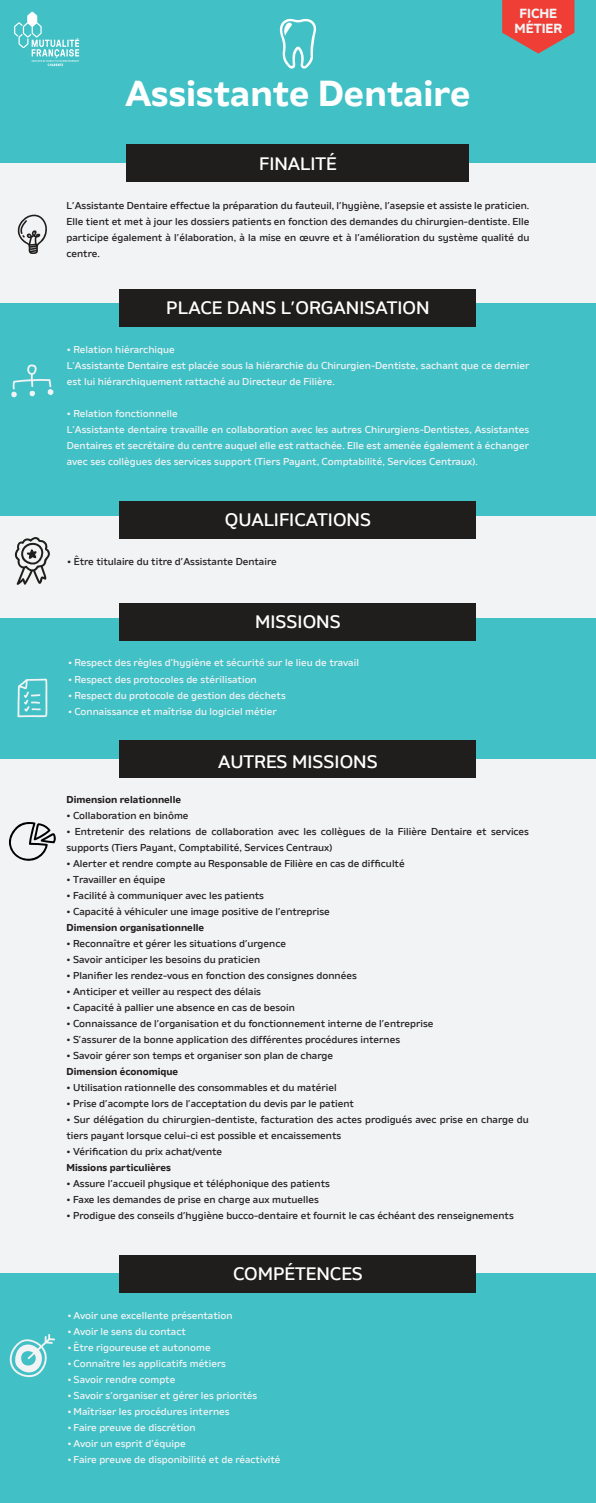
<style>
.page{position:relative;width:596px;height:1503px;background:#fff}
.page>*{position:absolute;margin:0;border:0;box-sizing:border-box;transform-origin:0 0}
.t1{font:36px "Amino Regular 13";color:#fff}
.t2{font:18px "Amino Regular 5";color:#fff}
.t3{font:13.2px/15px "Amino Regular 13";color:#f2f3f4;text-align:center}
.t4{font:10px/16px "Amino Regular 5";color:#231f20}
.t5{font:10px/16px "Amino Regular 5";color:#f2f3f4}
.t6{font:10px "Amino Regular 13";color:#231f20}
</style>
<div class="page">
<div style="left:0;top:0;width:595px;height:164px;background:#41c1c6"></div>
<div style="left:0;top:163px;width:595px;height:161px;background:#f2f3f4"></div>
<div style="left:126px;top:145px;width:343px;height:37px;background:#1f1e1c"></div>
<div style="left:0;top:303px;width:595px;height:265px;background:#41c1c6"></div>
<div style="left:120px;top:290px;width:356px;height:37px;background:#1f1e1c"></div>
<div style="left:0;top:516px;width:595px;height:109px;background:#f2f3f4"></div>
<div style="left:120px;top:501px;width:356px;height:37px;background:#1f1e1c"></div>
<div style="left:0;top:618px;width:595px;height:159px;background:#41c1c6"></div>
<div style="left:120px;top:603px;width:356px;height:37px;background:#1f1e1c"></div>
<div style="left:0;top:758px;width:595px;height:544px;background:#f2f3f4"></div>
<div style="left:120px;top:740px;width:356px;height:37px;background:#1f1e1c"></div>
<div style="left:0;top:1273px;width:595px;height:230px;background:#41c1c6"></div>
<div style="left:120px;top:1255px;width:356px;height:37px;background:#1f1e1c"></div>
<svg style="left:502px;top:0;width:72px;height:54px"></svg>
<svg style="left:17px;top:214px;width:30px;height:40px"></svg>
<svg style="left:11px;top:364px;width:42px;height:34px"></svg>
<svg style="left:17px;top:679px;width:30px;height:38px"></svg>
<svg style="left:15px;top:537px;width:35px;height:48px"></svg>
<svg style="left:9px;top:1334px;width:46px;height:44px"></svg>
<svg style="left:9px;top:822px;width:47px;height:39px"></svg>
<svg style="left:14px;top:12px;width:65px;height:54px"></svg>
<svg style="left:279px;top:18px;width:38px;height:51px"></svg>
<h1 class="t1" style="left:125px;top:70px;width:346px">Assistante Dentaire</h1>
<h3 class="t3" style="left:514px;top:5px;width:49px">FICHE<br>MÉTIER</h3>
<h2 class="t2" style="left:259px;top:153px;width:79px">FINALITÉ</h2>
<p class="t4" style="left:67px;top:197px;width:464px;text-align:justify">L’Assistante Dentaire effectue la préparation du fauteuil, l’hygiène, l’asepsie et assiste le praticien.<br>Elle tient et met à jour les dossiers patients en fonction des demandes du chirurgien-dentiste. Elle participe également à l’élaboration, à la mise en œuvre et à l’amélioration du système qualité du centre.</p>
<h2 class="t2" style="left:166px;top:297px;width:265px">PLACE DANS L’ORGANISATION</h2>
<p class="t5" style="left:67px;top:341px;width:464px">• Relation hiérarchique<br>L’Assistante Dentaire est placée sous la hiérarchie du Chirurgien-Dentiste, sachant que ce dernier est lui hiérarchiquement rattaché au Directeur de Filière.</p>
<p class="t5" style="left:67px;top:405px;width:464px">• Relation fonctionnelle<br>L’Assistante dentaire travaille en collaboration avec les autres Chirurgiens-Dentistes, Assistantes Dentaires et secrétaire du centre auquel elle est rattachée. Elle est amenée également à échanger avec ses collègues des services support (Tiers Payant, Comptabilité, Services Centraux).</p>
<h2 class="t2" style="left:225px;top:508px;width:148px">QUALIFICATIONS</h2>
<p class="t4" style="left:67px;top:553px;width:211px">• Être titulaire du titre d’Assistante Dentaire</p>
<h2 class="t2" style="left:255px;top:610px;width:87px">MISSIONS</h2>
<p class="t5" style="left:68px;top:655px;width:292px">• Respect des règles d’hygiène et sécurité sur le lieu de travail</p>
<p class="t5" style="left:68px;top:671px;width:190px">• Respect des protocoles de stérilisation</p>
<p class="t5" style="left:68px;top:687px;width:219px">• Respect du protocole de gestion des déchets</p>
<p class="t5" style="left:68px;top:703px;width:210px">• Connaissance et maîtrise du logiciel métier</p>
<h2 class="t2" style="left:218px;top:750px;width:161px">AUTRES MISSIONS</h2>
<p class="t6" style="left:66px;top:793px;width:116px">Dimension relationnelle</p>
<p class="t4" style="left:66px;top:807px;width:124px">• Collaboration en binôme</p>
<p class="t4" style="left:66px;top:823px;width:464px">• Entretenir des relations de collaboration avec les collègues de la Filière Dentaire et services supports (Tiers Payant, Comptabilité, Services Centraux)</p>
<p class="t4" style="left:66px;top:855px;width:339px">• Alerter et rendre compte au Responsable de Filière en cas de difficulté</p>
<p class="t4" style="left:66px;top:871px;width:100px">• Travailler en équipe</p>
<p class="t4" style="left:66px;top:887px;width:199px">• Facilité à communiquer avec les patients</p>
<p class="t4" style="left:66px;top:903px;width:265px">• Capacité à véhiculer une image positive de l’entreprise</p>
<p class="t6" style="left:66px;top:921px;width:139px">Dimension organisationnelle</p>
<p class="t4" style="left:66px;top:935px;width:221px">• Reconnaître et gérer les situations d’urgence</p>
<p class="t4" style="left:66px;top:951px;width:195px">• Savoir anticiper les besoins du praticien</p>
<p class="t4" style="left:66px;top:967px;width:292px">• Planifier les rendez-vous en fonction des consignes données</p>
<p class="t4" style="left:66px;top:983px;width:196px">• Anticiper et veiller au respect des délais</p>
<p class="t4" style="left:66px;top:999px;width:230px">• Capacité à pallier une absence en cas de besoin</p>
<p class="t4" style="left:66px;top:1015px;width:368px">• Connaissance de l’organisation et du fonctionnement interne de l’entreprise</p>
<p class="t4" style="left:66px;top:1031px;width:335px">• S’assurer de la bonne application des différentes procédures internes</p>
<p class="t4" style="left:66px;top:1047px;width:268px">• Savoir gérer son temps et organiser son plan de charge</p>
<p class="t6" style="left:66px;top:1065px;width:113px">Dimension économique</p>
<p class="t4" style="left:66px;top:1079px;width:271px">• Utilisation rationnelle des consommables et du matériel</p>
<p class="t4" style="left:66px;top:1095px;width:289px">• Prise d’acompte lors de l’acceptation du devis par le patient</p>
<p class="t4" style="left:66px;top:1111px;width:463px">• Sur délégation du chirurgien-dentiste, facturation des actes prodigués avec prise en charge du tiers payant lorsque celui-ci est possible et encaissements</p>
<p class="t4" style="left:66px;top:1143px;width:157px">• Vérification du prix achat/vente</p>
<p class="t6" style="left:66px;top:1161px;width:106px">Missions particulières</p>
<p class="t4" style="left:66px;top:1175px;width:265px">• Assure l’accueil physique et téléphonique des patients</p>
<p class="t4" style="left:66px;top:1191px;width:254px">• Faxe les demandes de prise en charge aux mutuelles</p>
<p class="t4" style="left:66px;top:1207px;width:448px">• Prodigue des conseils d’hygiène bucco-dentaire et fournit le cas échéant des renseignements</p>
<h2 class="t2" style="left:233px;top:1262px;width:131px">COMPÉTENCES</h2>
<p class="t5" style="left:67px;top:1307px;width:167px">• Avoir une excellente présentation</p>
<p class="t5" style="left:67px;top:1323px;width:120px">• Avoir le sens du contact</p>
<p class="t5" style="left:67px;top:1339px;width:145px">• Être rigoureuse et autonome</p>
<p class="t5" style="left:67px;top:1355px;width:160px">• Connaître les applicatifs métiers</p>
<p class="t5" style="left:67px;top:1371px;width:109px">• Savoir rendre compte</p>
<p class="t5" style="left:67px;top:1387px;width:191px">• Savoir s’organiser et gérer les priorités</p>
<p class="t5" style="left:67px;top:1403px;width:164px">• Maîtriser les procédures internes</p>
<p class="t5" style="left:67px;top:1419px;width:130px">• Faire preuve de discrétion</p>
<p class="t5" style="left:67px;top:1435px;width:120px">• Avoir un esprit d’équipe</p>
<p class="t5" style="left:67px;top:1451px;width:215px">• Faire preuve de disponibilité et de réactivité</p>
</div>
